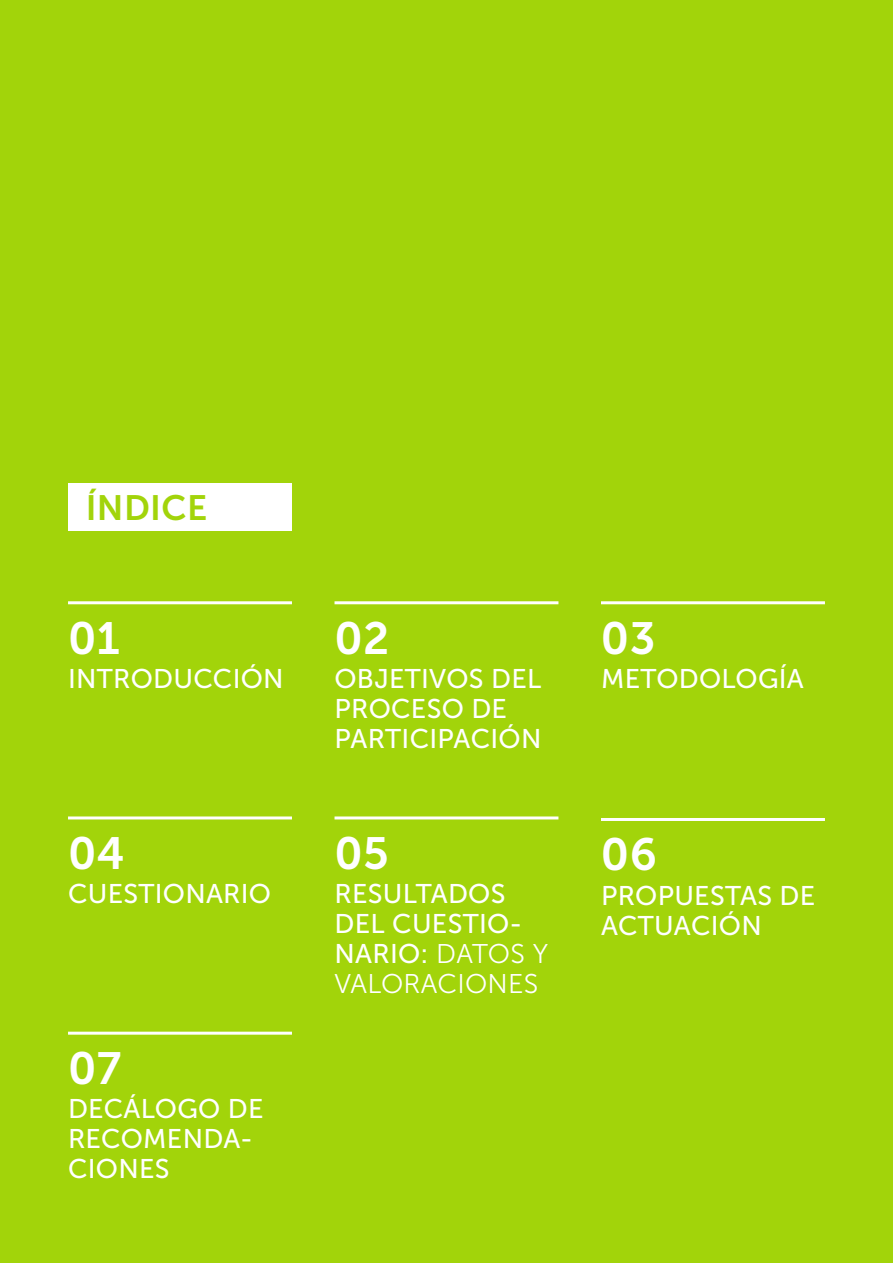
<style>
.page{position:relative;width:893px;height:1263px;background:#a2d40a}
.page>*{position:absolute;margin:0;border:0;box-sizing:border-box;transform-origin:0 0}
.t1{font:45px "Museo Sans 700";letter-spacing:.01em;color:#fff}
.t2{font:35.1px "Museo Sans 700";letter-spacing:.01em;color:#a2d40a}
.t3{font:27px/30px "Museo Sans 500";letter-spacing:.01em;color:#fff}
.t4{font:27px "Museo Sans 300";letter-spacing:.01em;color:#fff}
.s1{font-family:"Museo Sans 300"}
</style>
<div class="page">
<div style="left:68px;top:483px;width:224px;height:47px;background:#fff"></div>
<hr style="left:68px;top:601px;width:224px;height:3px;background:#fff">
<hr style="left:68px;top:816px;width:224px;height:3px;background:#fff">
<hr style="left:68px;top:1032px;width:224px;height:3px;background:#fff">
<hr style="left:334px;top:601px;width:224px;height:3px;background:#fff">
<hr style="left:334px;top:816px;width:224px;height:3px;background:#fff">
<hr style="left:601px;top:601px;width:224px;height:3px;background:#fff">
<hr style="left:601px;top:818px;width:224px;height:3px;background:#fff">
<p class="t2" style="left:86px;top:488px;width:123px">ÍNDICE</p>
<h1 class="t1" style="left:68px;top:613px;width:53px">01</h1>
<p class="t3" style="left:68px;top:664px;width:217px">INTRODUCCIÓN</p>
<h1 class="t1" style="left:68px;top:828px;width:58px">04</h1>
<p class="t3" style="left:68px;top:879px;width:205px">CUESTIONARIO</p>
<h1 class="t1" style="left:68px;top:1043px;width:55px">07</h1>
<p class="t3" style="left:68px;top:1094px;width:197px">DECÁLOGO DE<br>RECOMENDA-<br>CIONES</p>
<h1 class="t1" style="left:334px;top:613px;width:56px">02</h1>
<p class="t3" style="left:334px;top:664px;width:208px">OBJETIVOS DEL<br>PROCESO DE<br>PARTICIPACIÓN</p>
<h1 class="t1" style="left:334px;top:828px;width:56px">05</h1>
<p class="t3" style="left:334px;top:879px;width:215px">RESULTADOS<br>DEL CUESTIO-<br>NARIO: <span class="s1">DATOS Y</span></p>
<p class="t4" style="left:334px;top:969px;width:205px">VALORACIONES</p>
<h1 class="t1" style="left:601px;top:613px;width:56px">03</h1>
<p class="t3" style="left:601px;top:664px;width:204px">METODOLOGÍA</p>
<h1 class="t1" style="left:601px;top:830px;width:57px">06</h1>
<p class="t3" style="left:601px;top:880px;width:216px">PROPUESTAS DE<br>ACTUACIÓN</p>
</div>
